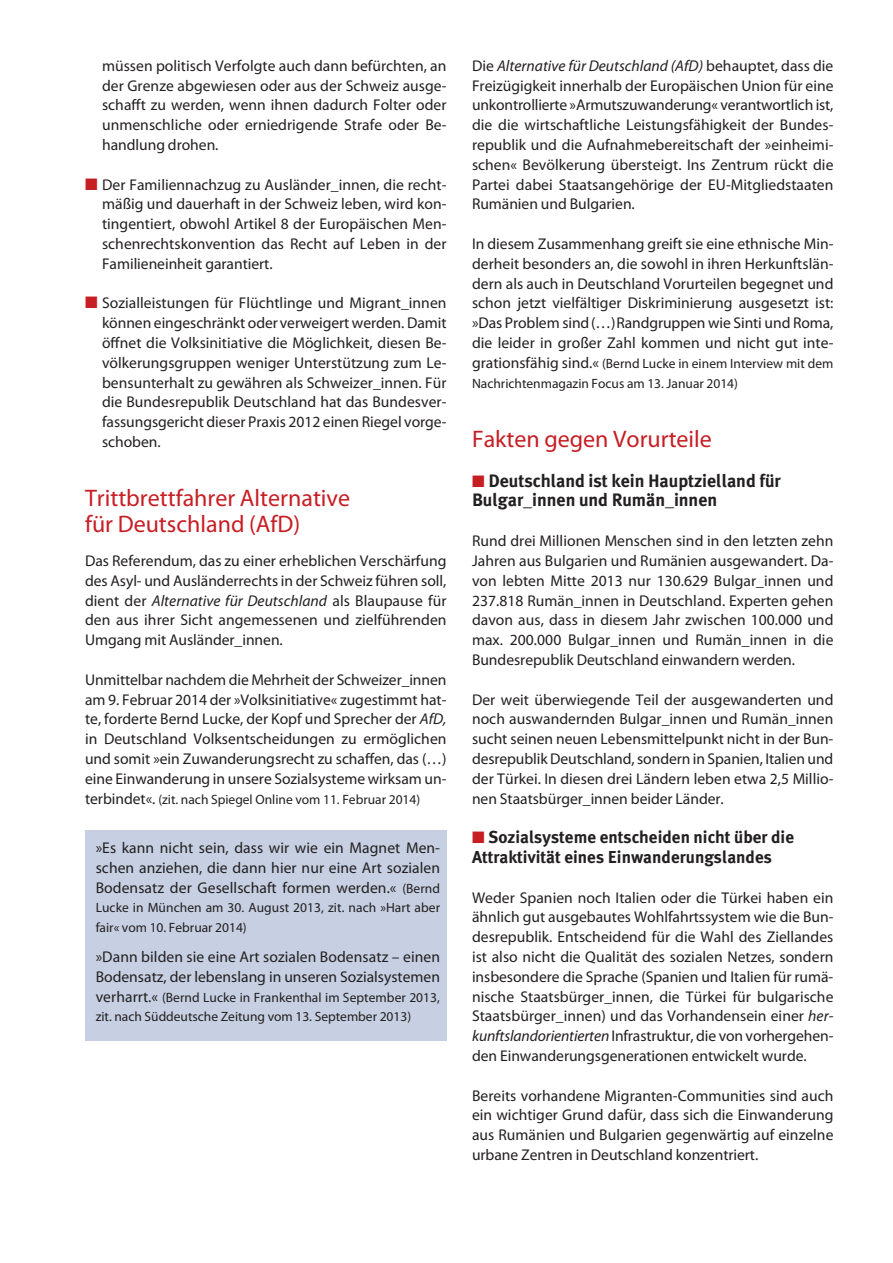
<style>
.page{position:relative;width:893px;height:1263px;background:#fff}
.page>*{position:absolute;margin:0;border:0;box-sizing:border-box;transform-origin:0 0}
.t1{font:24px/25.5px "Myriad Pro";color:#c71e24}
.t2{font:700 18px/19.8px "Meta Plus";letter-spacing:-.005em;color:#231f20}
.t3{font:700 17.25px/19.8px "Meta Plus";color:#231f20}
.t4{font:15.6px/19.8px "Myriad Pro";letter-spacing:-.005em;color:#231f20;text-align:justify}
.t5{font:13.5px/19.8px "Myriad Pro";color:#231f20}
.s1{color:#c71e24}
.s2{font-style:italic}
.s3{font-size:15.6px}
.s4{font-size:13.5px}
</style>
<div class="page">
<div style="left:85px;top:830px;width:361px;height:210px;background:#c6d0e2"></div>
<p class="t4" style="left:102px;top:57px;width:346px">müssen politisch Verfolgte auch dann befürchten, an der Grenze abgewiesen oder aus der Schweiz aus ge - schafft zu werden, wenn ihnen dadurch Folter oder unmenschliche oder erniedrigende Strafe oder Be&shy;handlung drohen.</p>
<p class="t4" style="left:102px;top:176px;width:346px;text-indent:-17px"><span class="s1">■</span> Der Familiennachzug zu Ausländer_innen, die recht&shy;mäßig und dauerhaft in der Schweiz leben, wird kon&shy;tingentiert, obwohl Artikel 8 der Europäischen Men&shy;schenrechtskonvention das Recht auf Leben in der Familieneinheit garantiert.</p>
<p class="t4" style="left:102px;top:295px;width:346px;text-indent:-17px"><span class="s1">■</span> Sozialleistungen für Flüchtlinge und Migrant_innen können eingeschränkt oder verweigert werden. Damit öffnet die Volksinitiative die Möglichkeit, diesen Be&shy;völkerungsgruppen weniger Unterstützung zum Le - bens unterhalt zu gewähren als Schweizer_innen. Für die Bundesrepublik Deutschland hat das Bundesver&shy;fassungsgericht dieser Praxis 2012 einen Riegel vorge&shy;schoben.</p>
<h1 class="t1" style="left:85px;top:488px;width:267px">Trittbrettfahrer Alternative für Deutschland (AfD)</h1>
<p class="t4" style="left:85px;top:552px;width:363px">Das Referendum, das zu einer erheblichen Verschärfung des Asyl- und Ausländerrechts in der Schweiz führen soll, dient der <span class="s2">Alternative für Deutschland</span> als Blaupause für den aus ihrer Sicht angemessenen und zielführenden Umgang mit Ausländer_innen.</p>
<p class="t4" style="left:85px;top:671px;width:363px">Unmittelbar nachdem die Mehrheit der Schweizer_innen am 9. Februar 2014 der »Volksinitiative« zugestimmt hat&shy;te, forderte Bernd Lucke, der Kopf und Sprecher der <span class="s2">AfD, </span>in Deutschland Volksentscheidungen zu ermöglichen und somit »ein Zuwanderungsrecht zu schaffen, das (…) eine Einwanderung in unsere Sozialsysteme wirksam un-</p>
<p class="t5" style="left:85px;top:790px;width:337px"><span class="s3">terbindet«.</span> (zit. nach Spiegel Online vom 11. Februar 2014)</p>
<p class="t4" style="left:96px;top:839px;width:346px">»Es kann nicht sein, dass wir wie ein Magnet Men&shy;schen anziehen, die dann hier nur eine Art sozialen Bodensatz der Gesellschaft formen werden.« <span class="s4">(Bernd</span></p>
<p class="t5" style="left:96px;top:899px;width:346px">Lucke in München am 30. August 2013, zit. nach »Hart aber fair« vom 10. Februar 2014)</p>
<p class="t4" style="left:96px;top:948px;width:346px">»Dann bilden sie eine Art sozialen Bodensatz – einen<br>Bodensatz, der lebenslang in unseren Sozialsystemen</p>
<p class="t5" style="left:96px;top:988px;width:346px"><span class="s3">verharrt.«</span> (Bernd Lucke in Frankenthal im September 2013, zit. nach Süddeutsche Zeitung vom 13. September 2013)</p>
<p class="t4" style="left:472px;top:57px;width:363px">Die <span class="s2">Alternative für Deutschland (AfD)</span> behauptet, dass die Freizügigkeit innerhalb der Europäischen Union für eine unkontrollierte »Armutszuwanderung« verantwortlich ist, die die wirtschaftliche Leistungsfähigkeit der Bundes - republik und die Aufnahmebereitschaft der »einheimi&shy;schen« Bevölkerung übersteigt. Ins Zentrum rückt die Partei dabei Staatsangehörige der EU-Mitgliedstaaten Rumänien und Bulgarien.</p>
<p class="t4" style="left:472px;top:235px;width:363px">In diesem Zusammenhang greift sie eine ethnische Min&shy;derheit besonders an, die sowohl in ihren Herkunftslän&shy;dern als auch in Deutschland Vorurteilen begegnet und schon jetzt vielfältiger Diskriminierung ausgesetzt ist: »Das Problem sind (…)Randgruppen wie Sinti und Roma, die leider in großer Zahl kommen und nicht gut inte -</p>
<p class="t5" style="left:472px;top:355px;width:363px"><span class="s3">grationsfähig sind.«</span> (Bernd Lucke in einem Interview mit dem<br>Nachrichtenmagazin Focus am 13. Januar 2014)</p>
<h1 class="t1" style="left:472px;top:428px;width:241px">Fakten gegen Vorurteile</h1>
<p class="t2" style="left:472px;top:472px;width:310px"><span class="s1">■</span> Deutschland ist kein Hauptzielland für<br>Bulgar_innen und Rumän_innen</p>
<p class="t4" style="left:472px;top:532px;width:363px">Rund drei Millionen Menschen sind in den letzten zehn Jahren aus Bulgarien und Rumänien ausgewandert. Da&shy;von lebten Mitte 2013 nur 130.629 Bulgar_innen und 237.818 Rumän_innen in Deutschland. Experten gehen davon aus, dass in diesem Jahr zwischen 100.000 und max. 200.000 Bulgar_innen und Rumän_innen in die Bundesrepublik Deutschland einwandern werden.</p>
<p class="t4" style="left:472px;top:691px;width:363px">Der weit überwiegende Teil der ausgewanderten und noch auswandernden Bulgar_innen und Rumän_innen sucht seinen neuen Lebensmittelpunkt nicht in der Bun&shy;desrepublik Deutschland, sondern in Spanien, Italien und der Türkei. In diesen drei Ländern leben etwa 2,5 Millio&shy;nen Staatsbürger_innen beider Länder.</p>
<p class="t3" style="left:472px;top:828px;width:324px"><span class="s1">■</span> Sozialsysteme entscheiden nicht über die<br>Attraktivität eines Einwanderungslandes</p>
<p class="t4" style="left:472px;top:889px;width:363px">Weder Spanien noch Italien oder die Türkei haben ein ähnlich gut ausgebautes Wohlfahrtssystem wie die Bun&shy;desrepublik. Entscheidend für die Wahl des Ziellandes ist also nicht die Qualität des sozialen Netzes, sondern insbesondere die Sprache (Spanien und Italien für rumä&shy;nische Staatsbürger_innen, die Türkei für bulgarische Staatsbürger_innen) und das Vorhandensein einer <span class="s2">her&shy;kunftslandorien tierten</span> Infrastruktur, die von vorhergehen - den Einwande rungsgenerationen entwickelt wurde.</p>
<p class="t4" style="left:472px;top:1087px;width:363px">Bereits vorhandene Migranten-Communities sind auch ein wichtiger Grund dafür, dass sich die Einwanderung aus Rumänien und Bulgarien gegenwärtig auf einzelne urbane Zentren in Deutschland konzentriert.</p>
</div>
